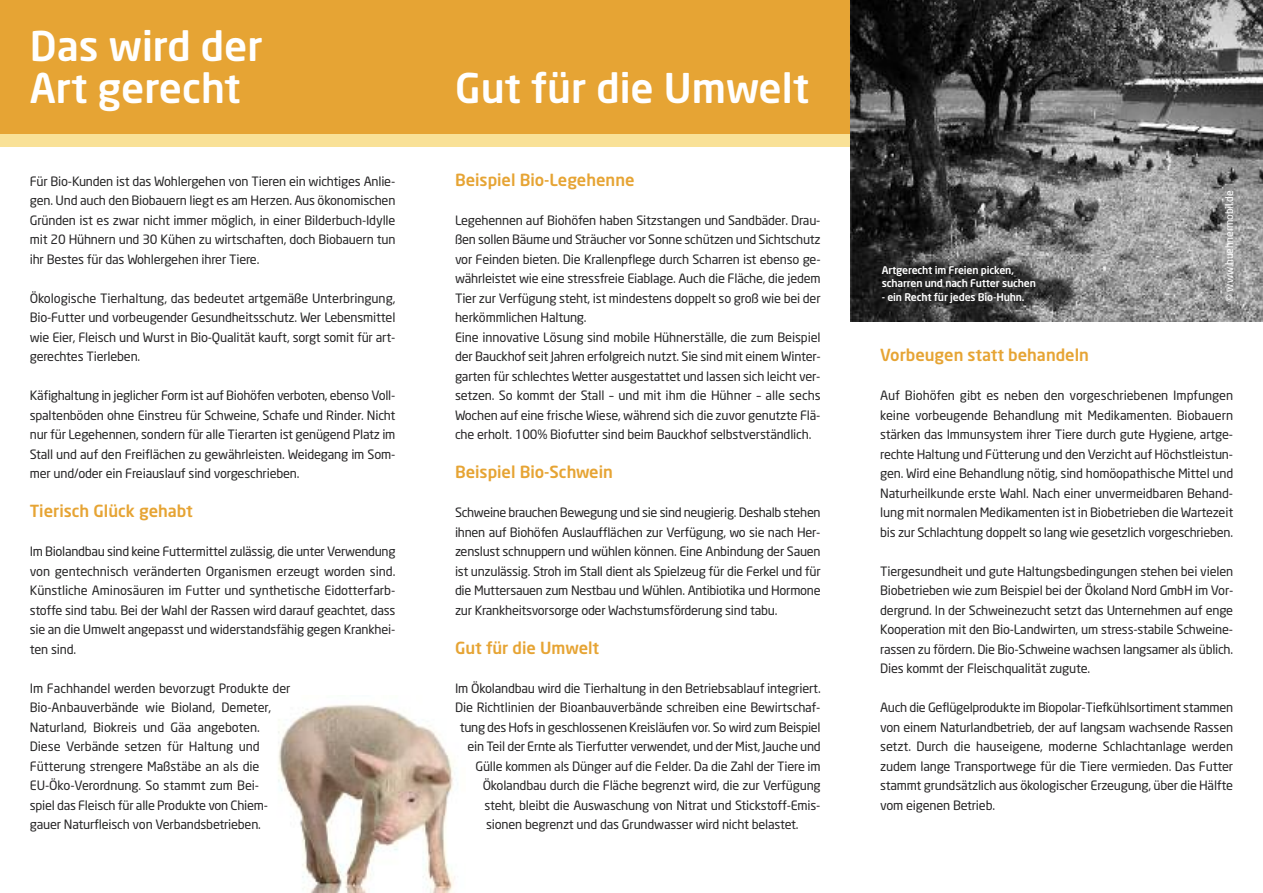
<style>
.page{position:relative;width:1263px;height:893px;background:#fff}
.page>*{position:absolute;margin:0;border:0;box-sizing:border-box;transform-origin:0 0}
.t1{font:500 40.5px/42px "Neo Sans";color:#fff}
.t2{font:500 16.5px "Neo Sans";color:#e6a434}
.t3{font:12.75px/19.5px "Neo Sans";letter-spacing:-.015em;color:#272627;text-align:justify}
.t4{font:500 10.5px/13.5px "Neo Sans";letter-spacing:-.015em;color:#fff}
.t5{font:10.5px "Neo Sans";letter-spacing:-.015em;color:#fff}
</style>
<div class="page">
<img style="left:278px;top:704px;width:177px;height:189px">
<div style="left:0;top:0;width:1263px;height:147px;background:#e6a434"></div>
<div style="left:0;top:134px;width:1263px;height:13px;background:#f9e197"></div>
<img style="left:850px;top:0;width:413px;height:322px">
<h1 class="t1" style="left:30px;top:28px;width:234px">Das wird der<br>Art gerecht</h1>
<p class="t3" style="left:30px;top:173px;width:367px">Für Bio-Kunden ist das Wohlergehen von Tieren ein wichtiges Anlie&shy;gen. Und auch den Biobauern liegt es am Herzen. Aus ökonomischen Gründen ist es zwar nicht immer möglich, in einer Bilderbuch-Idylle mit 20 Hühnern und 30 Kühen zu wirtschaften, doch Biobauern tun ihr Bestes für das Wohlergehen ihrer Tiere.</p>
<p class="t3" style="left:30px;top:290px;width:367px">Ökologische Tierhaltung, das bedeutet artgemäße Unterbringung, Bio-Futter und vorbeugender Gesundheitsschutz. Wer Lebensmittel wie Eier, Fleisch und Wurst in Bio-Qualität kauft, sorgt somit für art&shy;gerechtes Tierleben.</p>
<p class="t3" style="left:30px;top:387px;width:367px">Käfighaltung in jeglicher Form ist auf Biohöfen verboten, ebenso Voll&shy;spaltenböden ohne Einstreu für Schweine, Schafe und Rinder. Nicht nur für Legehennen, sondern für alle Tierarten ist genügend Platz im Stall und auf den Freiflächen zu gewährleisten. Weidegang im Som&shy;mer und/oder ein Freiauslauf sind vorgeschrieben.</p>
<p class="t2" style="left:30px;top:505px;width:165px">Tierisch Glück gehabt</p>
<p class="t3" style="left:30px;top:543px;width:367px">Im Biolandbau sind keine Futtermittel zulässig, die unter Verwendung von gentechnisch veränderten Organismen erzeugt worden sind.<br>Künstliche Aminosäuren im Futter und synthetische Eidotterfarb&shy;stoffe sind tabu. Bei der Wahl der Rassen wird darauf geachtet, dass sie an die Umwelt angepasst und widerstandsfähig gegen Krankhei&shy;ten sind.</p>
<p class="t3" style="left:30px;top:680px;width:262px;text-align:left">Im Fachhandel werden bevorzugt Produkte der Bio-Anbauverbände wie Bioland, Demeter, Naturland, Biokreis und Gäa angeboten.<br>Diese Verbände setzen für Haltung und Fütterung strengere Maßstäbe an als die EU-Öko-Verordnung. So stammt zum Bei-<br>spiel das Fleisch für alle Produkte von Chiem&shy;gauer Naturfleisch von Verbandsbetrieben.</p>
<h1 class="t1" style="left:455px;top:70px;width:356px">Gut für die Umwelt</h1>
<p class="t2" style="left:455px;top:173px;width:181px">Beispiel Bio-Legehenne</p>
<p class="t3" style="left:455px;top:212px;width:367px;text-align:left">Legehennen auf Biohöfen haben Sitzstangen und Sandbäder. Drau&shy;ßen sollen Bäume und Sträucher vor Sonne schützen und Sichtschutz vor Feinden bieten. Die Krallenpflege durch Scharren ist ebenso ge&shy;währleistet wie eine stressfreie Eiablage. Auch die Fläche, die jedem Tier zur Verfügung steht, ist mindestens doppelt so groß wie bei der herkömmlichen Haltung.<br>Eine innovative Lösung sind mobile Hühnerställe, die zum Beispiel der Bauckhof seit Jahren erfolgreich nutzt. Sie sind mit einem Winter&shy;garten für schlechtes Wetter ausgestattet und lassen sich leicht ver&shy;setzen. So kommt der Stall – und mit ihm die Hühner – alle sechs Wochen auf eine frische Wiese, während sich die zuvor genutzte Flä&shy;che erholt. 100% Biofutter sind beim Bauckhof selbstverständlich.</p>
<p class="t2" style="left:455px;top:466px;width:159px">Beispiel Bio-Schwein</p>
<p class="t3" style="left:455px;top:504px;width:367px">Schweine brauchen Bewegung und sie sind neugierig. Deshalb stehen ihnen auf Biohöfen Auslaufflächen zur Verfügung, wo sie nach Her&shy;zenslust schnuppern und wühlen können. Eine Anbindung der Sauen ist unzulässig. Stroh im Stall dient als Spielzeug für die Ferkel und für die Muttersauen zum Nestbau und Wühlen. Antibiotika und Hormone zur Krankheitsvorsorge oder Wachstumsförderung sind tabu.</p>
<p class="t2" style="left:455px;top:641px;width:146px">Gut für die Umwelt</p>
<p class="t3" style="left:455px;top:680px;width:367px">Im Ökolandbau wird die Tierhaltung in den Betriebsablauf integriert.</p>
<p class="t3" style="left:455px;top:699px;width:367px">Die Richtlinien der Bioanbauverbände schreiben eine Bewirtschaf-</p>
<p class="t3" style="left:460px;top:719px;width:362px">tung des Hofs in geschlossenen Kreisläufen vor. So wird zum Beispiel</p>
<p class="t3" style="left:468px;top:738px;width:355px">ein Teil der Ernte als Tierfutter verwendet, und der Mist, Jauche und</p>
<p class="t3" style="left:475px;top:758px;width:347px">Gülle kommen als Dünger auf die Felder. Da die Zahl der Tiere im</p>
<p class="t3" style="left:483px;top:777px;width:340px">Ökolandbau durch die Fläche begrenzt wird, die zur Verfügung</p>
<p class="t3" style="left:484px;top:797px;width:338px">steht, bleibt die Auswaschung von Nitrat und Stickstoff-Emis-</p>
<p class="t3" style="left:486px;top:816px;width:314px">sionen begrenzt und das Grundwasser wird nicht belastet.</p>
<p class="t4" style="left:882px;top:264px;width:156px">Artgerecht im Freien picken, scharren und nach Futter suchen</p>
<p class="t4" style="left:882px;top:291px;width:144px">- ein Recht für jedes Bio-Huhn.</p>
<p class="t5" style="left:1225px;top:302px;width:113px;rotate:-90deg">© www.huehnermobil.de</p>
<p class="t2" style="left:880px;top:349px;width:210px">Vorbeugen statt behandeln</p>
<p class="t3" style="left:880px;top:387px;width:354px">Auf Biohöfen gibt es neben den vorgeschriebenen Impfungen keine vorbeugende Behandlung mit Medikamenten. Biobauern stärken das Immunsystem ihrer Tiere durch gute Hygiene, artge&shy;rechte Haltung und Fütterung und den Verzicht auf Höchstleistun&shy;gen. Wird eine Behandlung nötig, sind homöopathische Mittel und Naturheilkunde erste Wahl. Nach einer unvermeidbaren Behand&shy;lung mit normalen Medikamenten ist in Biobetrieben die Wartezeit bis zur Schlachtung doppelt so lang wie gesetzlich vorgeschrieben.</p>
<p class="t3" style="left:880px;top:563px;width:355px">Tiergesundheit und gute Haltungsbedingungen stehen bei vielen Biobetrieben wie zum Beispiel bei der Ökoland Nord GmbH im Vor&shy;dergrund. In der Schweinezucht setzt das Unternehmen auf enge Kooperation mit den Bio-Landwirten, um stress-stabile Schweine&shy;rassen zu fördern. Die Bio-Schweine wachsen langsamer als üblich.<br>Dies kommt der Fleischqualität zugute.</p>
<p class="t3" style="left:880px;top:699px;width:354px">Auch die Geflügelprodukte im Biopolar-Tiefkühlsortiment stammen von einem Naturlandbetrieb, der auf langsam wachsende Rassen setzt. Durch die hauseigene, moderne Schlachtanlage werden zudem lange Transportwege für die Tiere vermieden. Das Futter stammt grundsätzlich aus ökologischer Erzeugung, über die Hälfte vom eigenen Betrieb.</p>
</div>
